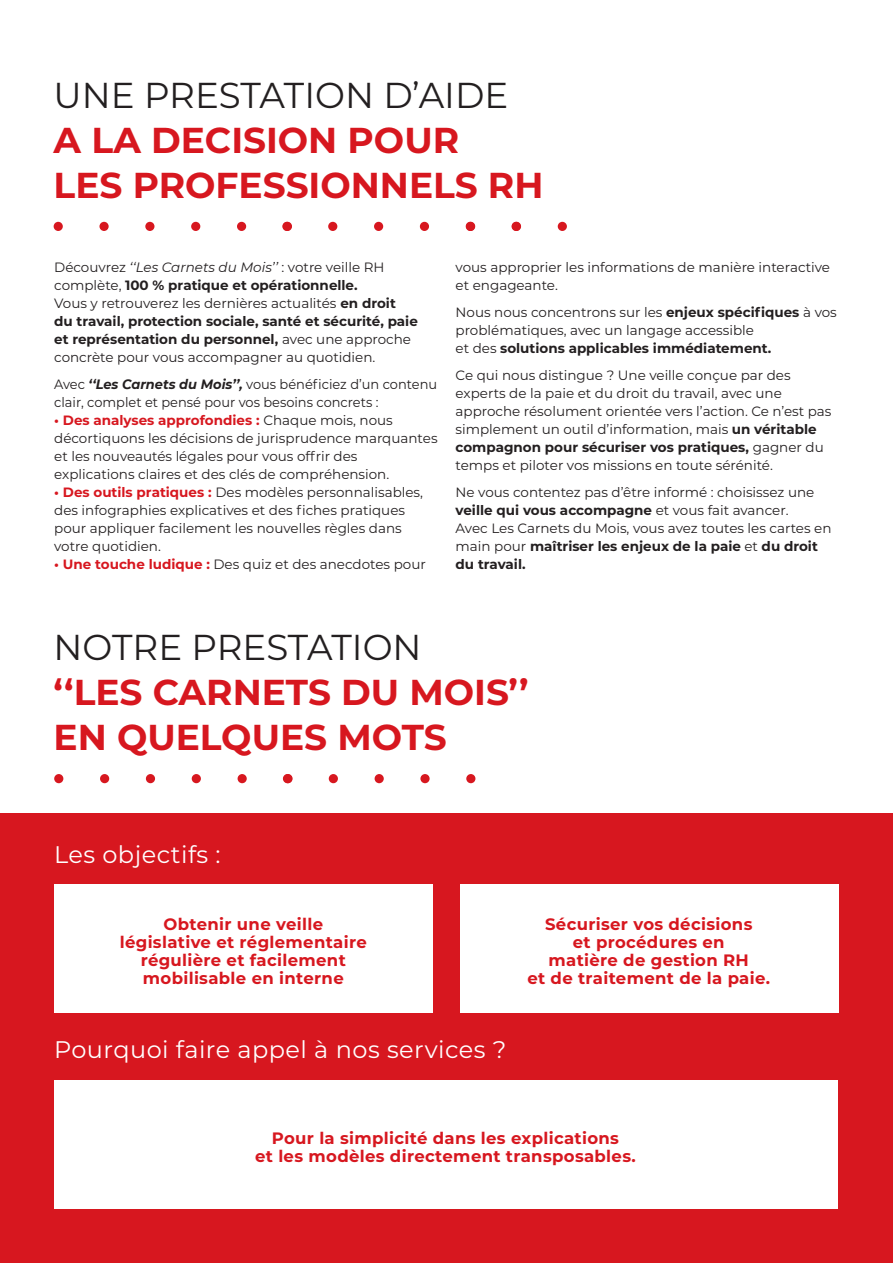
<style>
.page{position:relative;width:893px;height:1263px;background:#fff}
.page>*{position:absolute;margin:0;border:0;box-sizing:border-box;transform-origin:0 0}
.t1{font:700 36px/45px "Montserrat";color:#d7171f}
.t2{font:24px "Montserrat";letter-spacing:.02em;color:#fff}
.t3{font:700 16.5px/18px "Montserrat";letter-spacing:.02em;color:#d7171f;text-align:center}
.t4{font:13.5px/18px "Montserrat";color:#231f20}
.t5{font:13.5px/18px "Montserrat";color:#231f20;scale:.96 1}
.s1{font-weight:400;color:#231f20}
.s2{font-style:italic}
.s3{font-weight:700}
.s4{font-weight:700;font-style:italic}
.s5{font-weight:700;color:#d7171f}
</style>
<div class="page">
<div style="left:54px;top:222px;width:9px;height:9px;background:#d7171f;border-radius:50%"></div>
<div style="left:99px;top:222px;width:10px;height:9px;background:#d7171f;border-radius:50%"></div>
<div style="left:145px;top:222px;width:9px;height:9px;background:#d7171f;border-radius:50%"></div>
<div style="left:191px;top:222px;width:9px;height:9px;background:#d7171f;border-radius:50%"></div>
<div style="left:237px;top:222px;width:9px;height:9px;background:#d7171f;border-radius:50%"></div>
<div style="left:54px;top:774px;width:9px;height:9px;background:#d7171f;border-radius:50%"></div>
<div style="left:100px;top:774px;width:9px;height:9px;background:#d7171f;border-radius:50%"></div>
<div style="left:146px;top:774px;width:9px;height:9px;background:#d7171f;border-radius:50%"></div>
<div style="left:192px;top:774px;width:9px;height:9px;background:#d7171f;border-radius:50%"></div>
<div style="left:238px;top:774px;width:9px;height:9px;background:#d7171f;border-radius:50%"></div>
<div style="left:0;top:813px;width:893px;height:450px;background:#d7171f"></div>
<div style="left:282px;top:222px;width:9px;height:9px;background:#d7171f;border-radius:50%"></div>
<div style="left:328px;top:222px;width:9px;height:9px;background:#d7171f;border-radius:50%"></div>
<div style="left:374px;top:222px;width:9px;height:9px;background:#d7171f;border-radius:50%"></div>
<div style="left:420px;top:222px;width:9px;height:9px;background:#d7171f;border-radius:50%"></div>
<div style="left:283px;top:774px;width:9px;height:9px;background:#d7171f;border-radius:50%"></div>
<div style="left:329px;top:774px;width:9px;height:9px;background:#d7171f;border-radius:50%"></div>
<div style="left:375px;top:774px;width:9px;height:9px;background:#d7171f;border-radius:50%"></div>
<div style="left:420px;top:774px;width:10px;height:9px;background:#d7171f;border-radius:50%"></div>
<div style="left:466px;top:774px;width:9px;height:9px;background:#d7171f;border-radius:50%"></div>
<div style="left:466px;top:222px;width:9px;height:9px;background:#d7171f;border-radius:50%"></div>
<div style="left:512px;top:222px;width:9px;height:9px;background:#d7171f;border-radius:50%"></div>
<div style="left:558px;top:222px;width:9px;height:9px;background:#d7171f;border-radius:50%"></div>
<div style="left:54px;top:884px;width:378px;height:129px;background:#fff"></div>
<div style="left:460px;top:884px;width:378px;height:129px;background:#fff"></div>
<div style="left:54px;top:1080px;width:784px;height:129px;background:#fff"></div>
<p class="t1" style="left:54px;top:71px;width:491px"><span class="s1">UNE PRESTATION D’AIDE<br></span>A LA DECISION POUR<br>LES PROFESSIONNELS RH</p>
<p class="t4" style="left:54px;top:257px;width:365px">Découvrez <span class="s2">‘‘Les Carnets du Mois’’</span> : votre veille RH complète, <span class="s3">100 % pratique et opérationnelle.<br></span>Vous y retrouverez les dernières actualités <span class="s3">en droit du travail, protection sociale, santé et sécurité, paie et représentation du personnel,</span> avec une approche concrète pour vous accompagner au quotidien.</p>
<p class="t5" style="left:54px;top:374px;width:400px">Avec <span class="s4">‘‘Les Carnets du Mois’’,</span> vous bénéficiez d’un contenu clair, complet et pensé pour vos besoins concrets :</p>
<p class="t4" style="left:54px;top:410px;width:385px"><span class="s5">• Des analyses approfondies :</span> Chaque mois, nous décortiquons les décisions de jurisprudence marquantes et les nouveautés légales pour vous offrir des explications claires et des clés de compréhension.</p>
<p class="t4" style="left:54px;top:482px;width:370px"><span class="s5">• Des outils pratiques :</span> Des modèles personnalisables, des infographies explicatives et des fiches pratiques pour appliquer facilement les nouvelles règles dans votre quotidien.</p>
<p class="t4" style="left:54px;top:554px;width:373px"><span class="s5">• Une touche ludique :</span> Des quiz et des anecdotes pour</p>
<p class="t4" style="left:456px;top:257px;width:376px">vous approprier les informations de manière interactive et engageante.</p>
<p class="t4" style="left:456px;top:302px;width:383px">Nous nous concentrons sur les <span class="s3">enjeux spécifiques</span> à vos problématiques, avec un langage accessible<br>et des <span class="s3">solutions applicables immédiatement.</span></p>
<p class="t4" style="left:456px;top:365px;width:377px">Ce qui nous distingue ? Une veille conçue par des experts de la paie et du droit du travail, avec une approche résolument orientée vers l’action. Ce n’est pas simplement un outil d’information, mais <span class="s3">un véritable compagnon pour sécuriser vos pratiques,</span> gagner du temps et piloter vos missions en toute sérénité.</p>
<p class="t4" style="left:456px;top:482px;width:360px">Ne vous contentez pas d’être informé : choisissez une <span class="s3">veille qui vous accompagne</span> et vous fait avancer.</p>
<p class="t4" style="left:456px;top:518px;width:377px">Avec Les Carnets du Mois, vous avez toutes les cartes en main pour <span class="s3">maîtriser les enjeux de la paie</span> et <span class="s3">du droit du travail.</span></p>
<p class="t1" style="left:54px;top:623px;width:477px"><span class="s1">NOTRE PRESTATION<br></span>‘‘LES CARNETS DU MOIS’’<br>EN QUELQUES MOTS</p>
<p class="t2" style="left:54px;top:838px;width:168px">Les objectifs :</p>
<p class="t3" style="left:120px;top:914px;width:249px">Obtenir une veille législative et réglementaire régulière et facilement mobilisable en interne</p>
<p class="t3" style="left:545px;top:914px;width:209px">Sécuriser vos décisions</p>
<p class="t3" style="left:527px;top:932px;width:244px">et procédures en<br>matière de gestion RH<br>et de traitement de la paie.</p>
<p class="t2" style="left:54px;top:1033px;width:454px">Pourquoi faire appel à nos services ?</p>
<p class="t3" style="left:255px;top:1128px;width:382px">Pour la simplicité dans les explications<br>et les modèles directement transposables.</p>
</div>
